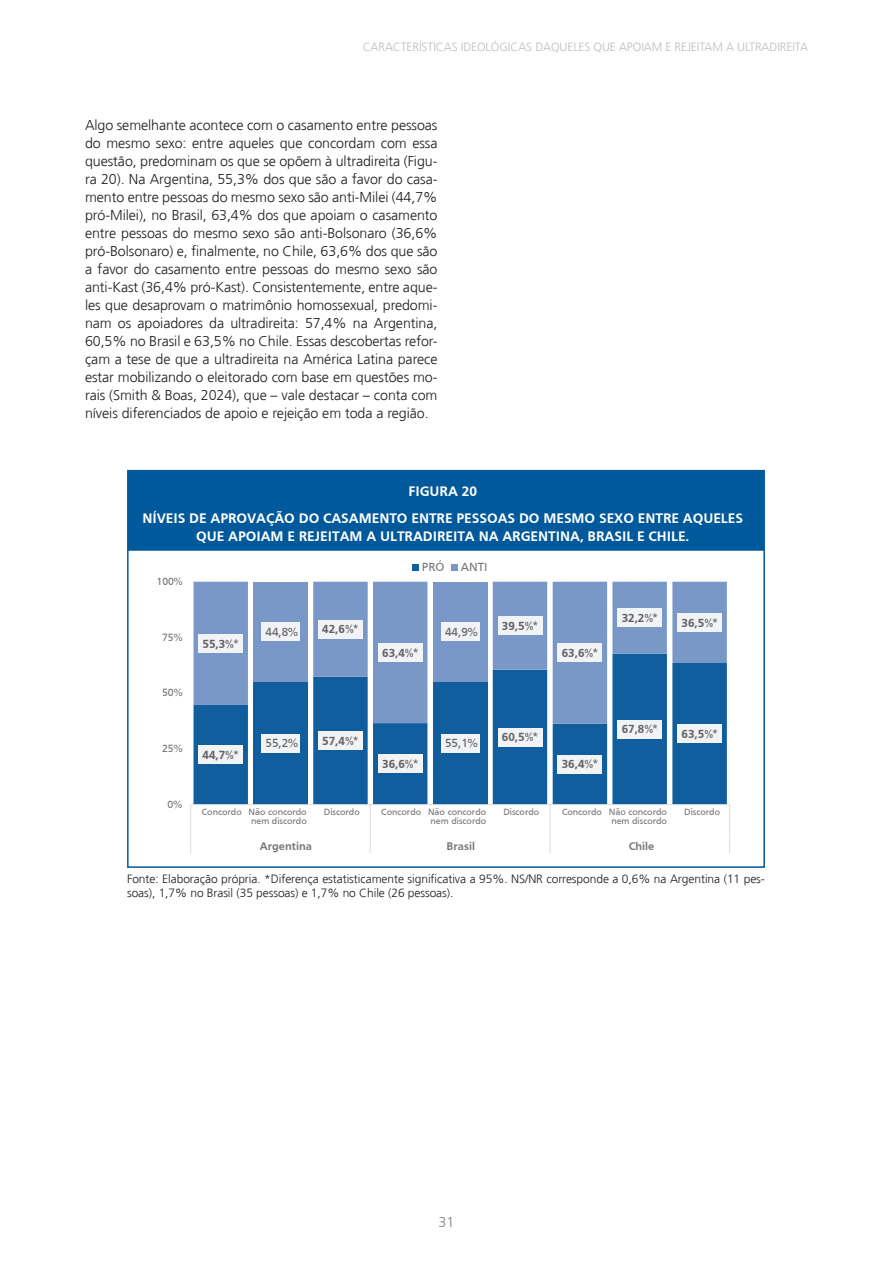
<style>
.page{position:relative;width:893px;height:1263px;background:#fff}
.page>*{position:absolute;margin:0;border:0;box-sizing:border-box;transform-origin:0 0}
.t1{font:300 14.25px/18px "Frutiger";letter-spacing:-.005em;color:#231f20;text-align:justify}
.t2{font:700 14.25px/26.5px "Frutiger";letter-spacing:-.005em;color:#fff;text-align:center}
.t3{font:300 14.25px "Frutiger";color:#808285}
.t4{font:700 12.15px "Frutiger";color:#636366}
.t5{font:12.15px "Frutiger";color:#636366}
.t6{font:12.15px "Frutiger";letter-spacing:-.005em;color:#76787b}
.t7{font:300 12px/14.4px "Frutiger";letter-spacing:-.005em;color:#231f20}
.t8{font:300 12px "Frutiger";letter-spacing:-.005em;color:#bcbdc0}
.t9{font:700 11.55px "Frutiger";color:#76787b}
.t10{font:10.8px "Frutiger";color:#76787b}
.t11{font:9.45px "Frutiger";color:#76787b}
.s1{font-weight:400}
</style>
<div class="page">
<div style="left:127px;top:470px;width:638px;height:81px;background:#00599b"></div>
<div style="left:127px;top:549px;width:638px;height:319px;border:2px solid #00599b"></div>
<svg style="left:193px;top:724px;width:534px;height:80px;background:#286ea8"></svg>
<svg style="left:193px;top:582px;width:534px;height:142px;background:#6992c1"></svg>
<hr style="left:191px;top:804px;width:538px;height:1px;background:#dcdddf">
<hr style="left:190px;top:805px;width:1px;height:30px;background:#dcdddf">
<hr style="left:370px;top:805px;width:1px;height:30px;background:#dcdddf">
<hr style="left:549px;top:805px;width:1px;height:30px;background:#dcdddf">
<hr style="left:729px;top:805px;width:1px;height:30px;background:#dcdddf">
<svg style="left:190px;top:835px;width:1px;height:18px"></svg>
<svg style="left:370px;top:835px;width:1px;height:18px"></svg>
<svg style="left:549px;top:835px;width:1px;height:18px"></svg>
<svg style="left:729px;top:835px;width:1px;height:18px"></svg>
<div style="left:198px;top:745px;width:45px;height:19px;background:#f2f3f4"></div>
<div style="left:261px;top:734px;width:39px;height:18px;background:#f2f3f4"></div>
<div style="left:318px;top:731px;width:45px;height:19px;background:#f2f3f4"></div>
<div style="left:378px;top:754px;width:44px;height:19px;background:#f2f3f4"></div>
<div style="left:441px;top:734px;width:38px;height:19px;background:#f2f3f4"></div>
<div style="left:498px;top:728px;width:44px;height:19px;background:#f2f3f4"></div>
<div style="left:558px;top:755px;width:44px;height:18px;background:#f2f3f4"></div>
<div style="left:618px;top:720px;width:44px;height:18px;background:#f2f3f4"></div>
<div style="left:677px;top:724px;width:45px;height:19px;background:#f2f3f4"></div>
<div style="left:198px;top:634px;width:45px;height:19px;background:#f2f3f4"></div>
<div style="left:261px;top:622px;width:39px;height:19px;background:#f2f3f4"></div>
<div style="left:318px;top:620px;width:45px;height:19px;background:#f2f3f4"></div>
<div style="left:378px;top:643px;width:44px;height:19px;background:#f2f3f4"></div>
<div style="left:441px;top:622px;width:38px;height:19px;background:#f2f3f4"></div>
<div style="left:498px;top:616px;width:44px;height:19px;background:#f2f3f4"></div>
<div style="left:558px;top:643px;width:44px;height:19px;background:#f2f3f4"></div>
<div style="left:618px;top:608px;width:44px;height:19px;background:#f2f3f4"></div>
<div style="left:677px;top:613px;width:45px;height:19px;background:#f2f3f4"></div>
<div style="left:412px;top:564px;width:7px;height:7px;background:#105e9e"></div>
<div style="left:451px;top:564px;width:7px;height:7px;background:#7998c7"></div>
<p class="t8" style="left:363px;top:40px;width:447px">CARACTERÍSTICAS IDEOLÓGICAS DAQUELES QUE APOIAM E REJEITAM A ULTRADIREITA</p>
<p class="t1" style="left:85px;top:116px;width:354px">Algo semelhante acontece com o casamento entre pessoas do mesmo sexo: entre aqueles que concordam com essa questão, predominam os que se opõem à ultradireita (Figu&shy;ra 20). Na Argentina, 55,3% dos que são a favor do casa&shy;mento entre pessoas do mesmo sexo são anti-Milei (44,7% pró-Milei), no Brasil, 63,4% dos que apoiam o casamento entre pessoas do mesmo sexo são anti-Bolsonaro (36,6% pró-Bolsonaro) e, finalmente, no Chile, 63,6% dos que são a favor do casamento entre pessoas do mesmo sexo são anti-Kast (36,4% pró-Kast). Consistentemente, entre aque&shy;les que desaprovam o matrimônio homossexual, predomi&shy;nam os apoiadores da ultradireita: 57,4% na Argentina, 60,5% no Brasil e 63,5% no Chile. Essas descobertas refor&shy;çam a tese de que a ultradireita na América Latina parece estar mobilizando o eleitorado com base em questões mo&shy;rais (Smith &amp; Boas, 2024), que – vale destacar – conta com níveis diferenciados de apoio e rejeição em toda a região.</p>
<p class="t2" style="left:142px;top:478px;width:602px">FIGURA 20<br>NÍVEIS DE APROVAÇÃO DO CASAMENTO ENTRE PESSOAS DO MESMO SEXO ENTRE AQUELES</p>
<p class="t2" style="left:196px;top:522px;width:495px">QUE APOIAM E REJEITAM A ULTRADIREITA NA ARGENTINA, BRASIL E CHILE.</p>
<p class="t10" style="left:157px;top:575px;width:28px">100%</p>
<p class="t10" style="left:162px;top:631px;width:22px">75%</p>
<p class="t10" style="left:162px;top:686px;width:22px">50%</p>
<p class="t10" style="left:162px;top:742px;width:22px">25%</p>
<p class="t10" style="left:168px;top:798px;width:16px">0%</p>
<p class="t4" style="left:202px;top:636px;width:38px">55,3%<span class="s1">*</span></p>
<p class="t5" style="left:265px;top:625px;width:34px">44,8%</p>
<p class="t4" style="left:322px;top:622px;width:38px">42,6%<span class="s1">*</span></p>
<p class="t6" style="left:422px;top:560px;width:24px">PRÓ</p>
<p class="t6" style="left:461px;top:560px;width:28px">ANTI</p>
<p class="t4" style="left:382px;top:645px;width:38px">63,4%<span class="s1">*</span></p>
<p class="t5" style="left:445px;top:625px;width:34px">44,9%</p>
<p class="t4" style="left:502px;top:619px;width:38px">39,5%<span class="s1">*</span></p>
<p class="t4" style="left:562px;top:646px;width:38px">63,6%<span class="s1">*</span></p>
<p class="t4" style="left:622px;top:611px;width:38px">32,2%<span class="s1">*</span></p>
<p class="t4" style="left:681px;top:615px;width:38px">36,5%<span class="s1">*</span></p>
<p class="t4" style="left:202px;top:748px;width:38px">44,7%<span class="s1">*</span></p>
<p class="t5" style="left:265px;top:736px;width:34px">55,2%</p>
<p class="t4" style="left:322px;top:734px;width:38px">57,4%<span class="s1">*</span></p>
<p class="t11" style="left:202px;top:806px;width:106px">Concordo Não concordo</p>
<p class="t11" style="left:324px;top:806px;width:37px">Discordo</p>
<p class="t11" style="left:251px;top:816px;width:57px">nem discordo</p>
<p class="t4" style="left:382px;top:757px;width:38px">36,6%<span class="s1">*</span></p>
<p class="t5" style="left:445px;top:736px;width:34px">55,1%</p>
<p class="t4" style="left:502px;top:730px;width:38px">60,5%<span class="s1">*</span></p>
<p class="t11" style="left:381px;top:806px;width:106px">Concordo Não concordo</p>
<p class="t11" style="left:503px;top:806px;width:37px">Discordo</p>
<p class="t11" style="left:431px;top:816px;width:57px">nem discordo</p>
<p class="t4" style="left:562px;top:757px;width:38px">36,4%<span class="s1">*</span></p>
<p class="t4" style="left:622px;top:722px;width:38px">67,8%<span class="s1">*</span></p>
<p class="t4" style="left:681px;top:727px;width:38px">63,5%<span class="s1">*</span></p>
<p class="t11" style="left:562px;top:806px;width:106px">Concordo Não concordo</p>
<p class="t11" style="left:684px;top:806px;width:37px">Discordo</p>
<p class="t11" style="left:611px;top:816px;width:57px">nem discordo</p>
<p class="t9" style="left:260px;top:839px;width:54px">Argentina</p>
<p class="t9" style="left:447px;top:839px;width:30px">Brasil</p>
<p class="t9" style="left:629px;top:839px;width:27px">Chile</p>
<p class="t7" style="left:127px;top:871px;width:639px">Fonte: Elaboração própria. *Diferença estatisticamente significativa a 95%. NS/NR corresponde a 0,6% na Argentina (11 pes&shy;soas), 1,7% no Brasil (35 pessoas) e 1,7% no Chile (26 pessoas).</p>
<p class="t3" style="left:439px;top:1214px;width:17px">31</p>
</div>
